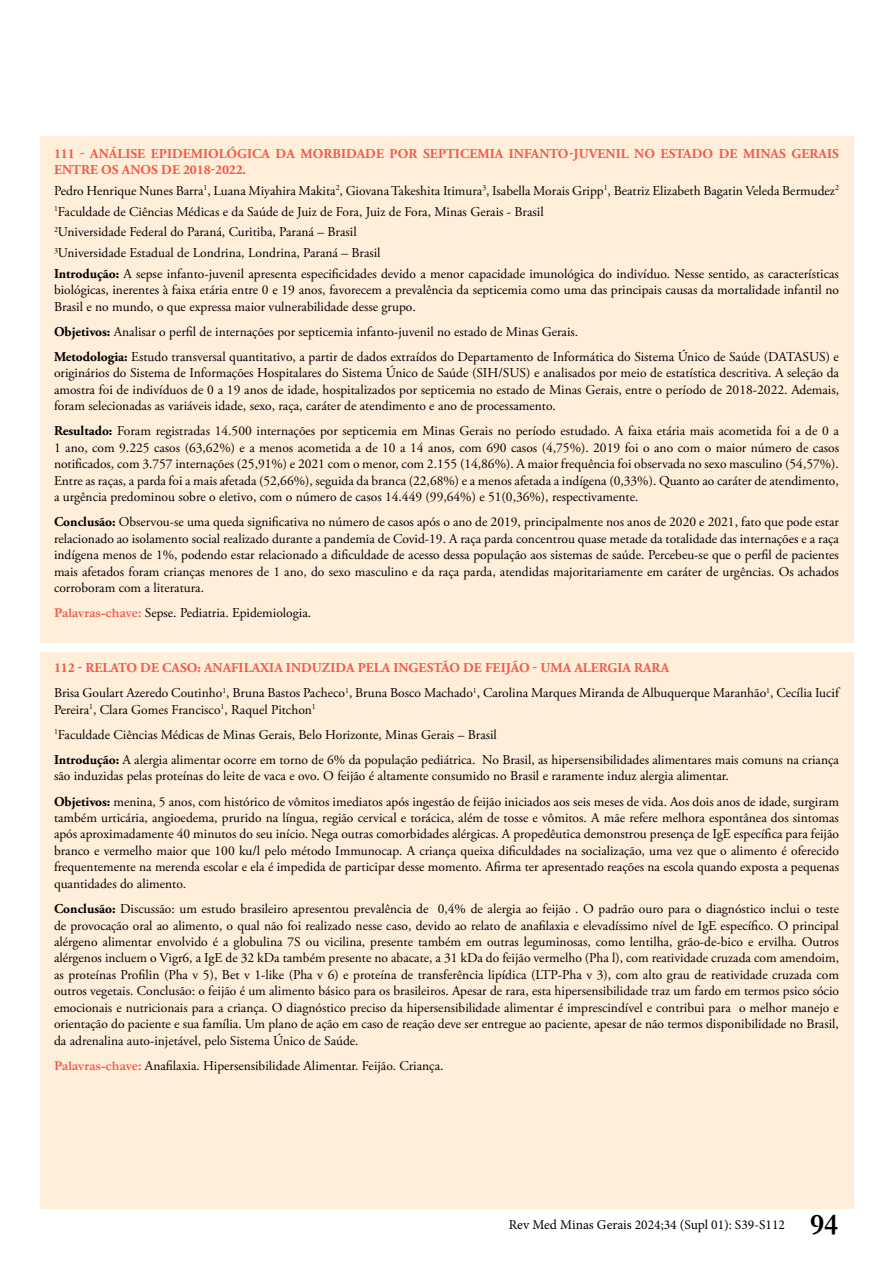
<style>
.page{position:relative;width:893px;height:1263px;background:#fff}
.page>*{position:absolute;margin:0;border:0;box-sizing:border-box;transform-origin:0 0}
.t1{font:700 30px "Garamond";color:#000}
.t2{font:13.5px/16.5px "Adobe Garamond Pro";color:#000}
.t3{font:700 13.5px/16.5px "Adobe Garamond Pro";letter-spacing:.005em;color:#f15b49}
.t4{font:13.5px "Minion Pro";color:#000}
.s1{font-weight:700}
.s2{font-family:"Garamond";font-weight:700;color:#f15b49}
.s3{font-weight:700;color:#f15b49}
</style>
<div class="page">
<div style="left:40px;top:652px;width:813px;height:557px;background:#ffeed9"></div>
<div style="left:40px;top:136px;width:813px;height:507px;background:#ffeed9"></div>
<p class="t3" style="left:54px;top:145px;width:786px">111 - ANÁLISE EPIDEMIOLÓGICA DA MORBIDADE POR SEPTICEMIA INFANTO-JUVENIL NO ESTADO DE MINAS GERAIS<br>ENTRE OS ANOS DE 2018-2022.</p>
<p class="t2" style="left:54px;top:181px;width:786px;line-height:20.7px">Pedro Henrique Nunes Barra<sup>1</sup>, Luana Miyahira Makita<sup>2</sup>, Giovana Takeshita Itimura<sup>3</sup>, Isabella Morais Gripp<sup>1</sup>, Beatriz Elizabeth Bagatin Veleda Bermudez<sup>2<br>1</sup>Faculdade de Ciências Médicas e da Saúde de Juiz de Fora, Juiz de Fora, Minas Gerais - Brasil<br><sup>2</sup>Universidade Federal do Paraná, Curitiba, Paraná – Brasil<br><sup>3</sup>Universidade Estadual de Londrina, Londrina, Paraná – Brasil<br><span class="s1">Introdução:</span> A sepse infanto-juvenil apresenta especificidades devido a menor capacidade imunológica do indivíduo. Nesse sentido, as características</p>
<p class="t2" style="left:54px;top:282px;width:787px">biológicas, inerentes à faixa etária entre 0 e 19 anos, favorecem a prevalência da septicemia como uma das principais causas da mortalidade infantil no<br>Brasil e no mundo, o que expressa maior vulnerabilidade desse grupo.</p>
<p class="t2" style="left:54px;top:319px;width:786px;line-height:25px"><span class="s1">Objetivos:</span> Analisar o perfil de internações por septicemia infanto-juvenil no estado de Minas Gerais.<br><span class="s1">Metodologia:</span> Estudo transversal quantitativo, a partir de dados extraídos do Departamento de Informática do Sistema Único de Saúde (DATASUS) e</p>
<p class="t2" style="left:54px;top:365px;width:787px;text-align:justify">originários do Sistema de Informações Hospitalares do Sistema Único de Saúde (SIH/SUS) e analisados por meio de estatística descritiva. A seleção da amostra foi de indivíduos de 0 a 19 anos de idade, hospitalizados por septicemia no estado de Minas Gerais, entre o período de 2018-2022. Ademais, foram selecionadas as variáveis idade, sexo, raça, caráter de atendimento e ano de processamento.</p>
<p class="t2" style="left:54px;top:423px;width:787px;text-align:justify"><span class="s1">Resultado:</span> Foram registradas 14.500 internações por septicemia em Minas Gerais no período estudado. A faixa etária mais acometida foi a de 0 a 1 ano, com 9.225 casos (63,62%) e a menos acometida a de 10 a 14 anos, com 690 casos (4,75%). 2019 foi o ano com o maior número de casos notificados, com 3.757 internações (25,91%) e 2021 com o menor, com 2.155 (14,86%). A maior frequência foi observada no sexo masculino (54,57%).<br>Entre as raças, a parda foi a mais afetada (52,66%), seguida da branca (22,68%) e a menos afetada a indígena (0,33%). Quanto ao caráter de atendimento, a urgência predominou sobre o eletivo, com o número de casos 14.449 (99,64%) e 51(0,36%), respectivamente.</p>
<p class="t2" style="left:54px;top:514px;width:786px;text-align:justify"><span class="s1">Conclusão:</span> Observou-se uma queda significativa no número de casos após o ano de 2019, principalmente nos anos de 2020 e 2021, fato que pode estar relacionado ao isolamento social realizado durante a pandemia de Covid-19. A raça parda concentrou quase metade da totalidade das internações e a raça indígena menos de 1%, podendo estar relacionado a dificuldade de acesso dessa população aos sistemas de saúde. Percebeu-se que o perfil de pacientes mais afetados foram crianças menores de 1 ano, do sexo masculino e da raça parda, atendidas majoritariamente em caráter de urgências. Os achados corroboram com a literatura.</p>
<p class="t2" style="left:54px;top:605px;width:259px"><span class="s2">Palavras-chave:</span> Sepse. Pediatria. Epidemiologia.</p>
<p class="t2" style="left:54px;top:656px;width:786px;line-height:25px"><span class="s3">112 - RELATO DE CASO: ANAFILAXIA INDUZIDA PELA INGESTÃO DE FEIJÃO - UMA ALERGIA RARA<br></span>Brisa Goulart Azeredo Coutinho<sup>1</sup>, Bruna Bastos Pacheco<sup>1</sup>, Bruna Bosco Machado<sup>1</sup>, Carolina Marques Miranda de Albuquerque Maranhão<sup>1</sup>, Cecília Iucif</p>
<p class="t2" style="left:54px;top:698px;width:786px;line-height:25px">Pereira<sup>1</sup>, Clara Gomes Francisco<sup>1</sup>, Raquel Pitchon<sup>1<br>1</sup>Faculdade Ciências Médicas de Minas Gerais, Belo Horizonte, Minas Gerais – Brasil<br><span class="s1">Introdução:</span> A alergia alimentar ocorre em torno de 6% da população pediátrica. No Brasil, as hipersensibilidades alimentares mais comuns na criança</p>
<p class="t2" style="left:54px;top:764px;width:786px;line-height:25px">são induzidas pelas proteínas do leite de vaca e ovo. O feijão é altamente consumido no Brasil e raramente induz alergia alimentar.<br><span class="s1">Objetivos:</span> menina, 5 anos, com histórico de vômitos imediatos após ingestão de feijão iniciados aos seis meses de vida. Aos dois anos de idade, surgiram</p>
<p class="t2" style="left:54px;top:810px;width:786px;text-align:justify">também urticária, angioedema, prurido na língua, região cervical e torácica, além de tosse e vômitos. A mãe refere melhora espontânea dos sintomas após aproximadamente 40 minutos do seu início. Nega outras comorbidades alérgicas. A propedêutica demonstrou presença de IgE específica para feijão branco e vermelho maior que 100 ku/l pelo método Immunocap. A criança queixa dificuldades na socialização, uma vez que o alimento é oferecido frequentemente na merenda escolar e ela é impedida de participar desse momento. Afirma ter apresentado reações na escola quando exposta a pequenas quantidades do alimento.</p>
<p class="t2" style="left:54px;top:901px;width:787px;text-align:justify"><span class="s1">Conclusão:</span> Discussão: um estudo brasileiro apresentou prevalência de 0,4% de alergia ao feijão . O padrão ouro para o diagnóstico inclui o teste de provocação oral ao alimento, o qual não foi realizado nesse caso, devido ao relato de anafilaxia e elevadíssimo nível de IgE específico. O principal alérgeno alimentar envolvido é a globulina 7S ou vicilina, presente também em outras leguminosas, como lentilha, grão-de-bico e ervilha. Outros alérgenos incluem o Vigr6, a IgE de 32 kDa também presente no abacate, a 31 kDa do feijão vermelho (Pha l), com reatividade cruzada com amendoim, as proteínas Profilin (Pha v 5), Bet v 1-like (Pha v 6) e proteína de transferência lipídica (LTP-Pha v 3), com alto grau de reatividade cruzada com outros vegetais. Conclusão: o feijão é um alimento básico para os brasileiros. Apesar de rara, esta hipersensibilidade traz um fardo em termos psico sócio emocionais e nutricionais para a criança. O diagnóstico preciso da hipersensibilidade alimentar é imprescindível e contribui para o melhor manejo e orientação do paciente e sua família. Um plano de ação em caso de reação deve ser entregue ao paciente, apesar de não termos disponibilidade no Brasil, da adrenalina auto-injetável, pelo Sistema Único de Saúde.</p>
<p class="t2" style="left:54px;top:1058px;width:391px"><span class="s2">Palavras-chave:</span> Anafilaxia. Hipersensibilidade Alimentar. Feijão. Criança.</p>
<p class="t4" style="left:509px;top:1216px;width:278px">Rev Med Minas Gerais 2024;34 (Supl 01): S39-S112</p>
<h1 class="t1" style="left:810px;top:1204px;width:30px">94</h1>
</div>
